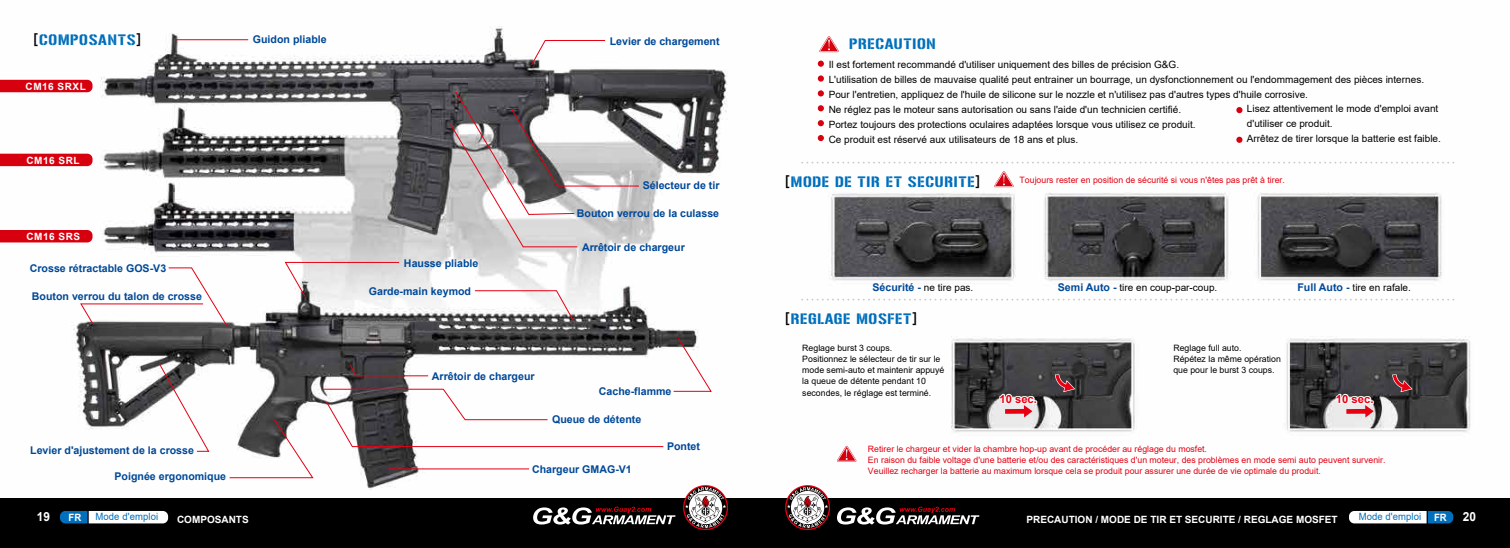
<style>
.page{position:relative;width:1510px;height:548px;background:#fff}
.page>*{position:absolute;margin:0;border:0;box-sizing:border-box;transform-origin:0 0}
.t1{font:15px "Gunplay";letter-spacing:.05em;color:#006fbc}
.t2{font:700 12.5px "Arial";color:#fff;scale:.95 1}
.t3{font:700 11.25px "Arial";color:#e60012}
.t4{font:700 10.62px "Arial";color:#004898}
.t5{font:700 10.12px "Arial";color:#fff;scale:.95 1}
.t6{font:10px/15px "Arial";color:#000}
.t7{font:700 10px "Arial";color:#fff}
.t8{font:10px "Arial";letter-spacing:.01em;color:#006fbc;scale:.95 1}
.t9{font:700 10px "Arial";letter-spacing:.05em;color:#fff}
.t10{font:8.75px/11.2px "Arial";color:#e60012}
.t11{font:8.75px/11.2px "Arial";color:#000}
.s1{font-family:"DIN Pro";font-weight:500;color:#000}
.s2{font-weight:700;font-size:10.62px;color:#004898}
</style>
<div class="page">
<img style="left:0;top:26px;width:1471px;height:464px">
<div style="left:0;top:498px;width:1509px;height:49px;background:#000"></div>
<svg style="left:60px;top:511px;width:108px;height:12px"></svg>
<svg style="left:1349px;top:511px;width:104px;height:12px"></svg>
<svg style="left:683px;top:485px;width:45px;height:45px"></svg>
<svg style="left:785px;top:485px;width:45px;height:45px"></svg>
<svg style="left:837px;top:506px;width:142px;height:18px"></svg>
<svg style="left:533px;top:506px;width:142px;height:18px"></svg>
<hr style="left:388px;top:468px;width:141px;height:1px;background:#e60012">
<hr style="left:175px;top:39px;width:73px;height:1px;background:#e60012">
<svg style="left:322px;top:388px;width:342px;height:59px"></svg>
<svg style="left:349px;top:363px;width:80px;height:13px"></svg>
<svg style="left:672px;top:337px;width:40px;height:55px"></svg>
<svg style="left:158px;top:361px;width:52px;height:91px"></svg>
<svg style="left:229px;top:418px;width:85px;height:60px"></svg>
<svg style="left:449px;top:91px;width:191px;height:156px"></svg>
<svg style="left:284px;top:261px;width:116px;height:36px"></svg>
<svg style="left:474px;top:290px;width:101px;height:32px"></svg>
<svg style="left:530px;top:40px;width:76px;height:26px"></svg>
<svg style="left:79px;top:267px;width:150px;height:61px"></svg>
<svg style="left:0;top:230px;width:92px;height:12px"></svg>
<svg style="left:0;top:154px;width:92px;height:12px"></svg>
<svg style="left:0;top:80px;width:92px;height:12px"></svg>
<div style="left:817px;top:61px;width:7px;height:6px;background:#d7000f;border-radius:50%"></div>
<svg style="left:817px;top:75px;width:7px;height:7px"></svg>
<div style="left:817px;top:90px;width:7px;height:6px;background:#d7000f;border-radius:50%"></div>
<div style="left:817px;top:105px;width:7px;height:6px;background:#d7000f;border-radius:50%"></div>
<div style="left:817px;top:120px;width:7px;height:6px;background:#d7000f;border-radius:50%"></div>
<div style="left:817px;top:135px;width:7px;height:6px;background:#d7000f;border-radius:50%"></div>
<svg style="left:1236px;top:107px;width:6px;height:6px"></svg>
<svg style="left:1236px;top:137px;width:6px;height:6px"></svg>
<svg style="left:802px;top:162px;width:654px;height:1px"></svg>
<svg style="left:802px;top:298px;width:654px;height:2px"></svg>
<svg style="left:994px;top:171px;width:19px;height:16px"></svg>
<svg style="left:819px;top:36px;width:19px;height:16px"></svg>
<svg style="left:837px;top:445px;width:19px;height:16px"></svg>
<svg style="left:998px;top:392px;width:39px;height:25px"></svg>
<svg style="left:1334px;top:392px;width:39px;height:25px"></svg>
<svg style="left:1054px;top:373px;width:22px;height:20px"></svg>
<svg style="left:1391px;top:373px;width:22px;height:20px"></svg>
<h1 class="t1" style="left:33px;top:29px;width:110px"><span class="s1">[</span>COMPOSANTS<span class="s1">]</span></h1>
<p class="t9" style="left:26px;top:79px;width:62px">CM16 SRXL</p>
<p class="t7" style="left:27px;top:153px;width:54px">CM16 SRL</p>
<p class="t7" style="left:27px;top:229px;width:55px">CM16 SRS</p>
<p class="t4" style="left:30px;top:261px;width:138px">Crosse rétractable GOS-V3</p>
<p class="t4" style="left:32px;top:289px;width:172px">Bouton verrou du talon de crosse</p>
<p class="t4" style="left:253px;top:32px;width:75px">Guidon pliable</p>
<p class="t4" style="left:610px;top:34px;width:111px">Levier de chargement</p>
<p class="t4" style="left:404px;top:255px;width:76px">Hausse pliable</p>
<p class="t4" style="left:369px;top:283px;width:104px">Garde-main keymod</p>
<p class="t4" style="left:642px;top:178px;width:78px">Sélecteur de tir</p>
<p class="t4" style="left:577px;top:206px;width:144px">Bouton verrou de la culasse</p>
<p class="t4" style="left:582px;top:240px;width:104px">Arrêtoir de chargeur</p>
<p class="t4" style="left:432px;top:369px;width:104px">Arrêtoir de chargeur</p>
<p class="t4" style="left:599px;top:383px;width:74px">Cache-flamme</p>
<p class="t4" style="left:552px;top:411px;width:91px">Queue de détente</p>
<p class="t4" style="left:30px;top:442px;width:165px">Levier d'ajustement de la crosse</p>
<p class="t4" style="left:667px;top:439px;width:35px">Pontet</p>
<p class="t4" style="left:114px;top:469px;width:113px">Poignée ergonomique</p>
<p class="t4" style="left:532px;top:461px;width:101px">Chargeur GMAG-V1</p>
<h1 class="t1" style="left:849px;top:33px;width:88px">PRECAUTION</h1>
<p class="t6" style="left:828px;top:57px;width:597px">Il est fortement recommandé d'utiliser uniquement des billes de précision G&amp;G.<br>L'utilisation de billes de mauvaise qualité peut entrainer un bourrage, un dysfonctionnement ou l'endommagement des pièces internes.<br>Pour l'entretien, appliquez de l'huile de silicone sur le nozzle et n'utilisez pas d'autres types d'huile corrosive.<br>Ne réglez pas le moteur sans autorisation ou sans l'aide d'un technicien certifié.<br>Portez toujours des protections oculaires adaptées lorsque vous utilisez ce produit.<br>Ce produit est réservé aux utilisateurs de 18 ans et plus.</p>
<p class="t6" style="left:1246px;top:101px;width:195px">Lisez attentivement le mode d'emploi avant d'utiliser ce produit.<br>Arrêtez de tirer lorsque la batterie est faible.</p>
<h1 class="t1" style="left:785px;top:171px;width:197px"><span class="s1">[</span>MODE DE TIR ET SECURITE<span class="s1">]</span></h1>
<p class="t10" style="left:1019px;top:174px;width:267px">Toujours rester en position de sécurité si vous n'êtes pas prêt à tirer.</p>
<p class="t6" style="left:872px;top:279px;width:102px"><span class="s2">Sécurité -</span> ne tire pas.</p>
<p class="t6" style="left:1058px;top:279px;width:161px"><span class="s2">Semi Auto -</span> tire en coup-par-coup.</p>
<p class="t6" style="left:1297px;top:279px;width:115px"><span class="s2">Full Auto -</span> tire en rafale.</p>
<h1 class="t1" style="left:785px;top:308px;width:134px"><span class="s1">[</span>REGLAGE MOSFET<span class="s1">]</span></h1>
<p class="t11" style="left:802px;top:341px;width:144px">Reglage burst 3 coups.<br>Positionnez le sélecteur de tir sur le mode semi-auto et maintenir appuyé la queue de détente pendant 10 secondes, le réglage est terminé.</p>
<p class="t11" style="left:1173px;top:341px;width:109px">Reglage full auto.<br>Répétez la même opération que pour le burst 3 coups.</p>
<p class="t3" style="left:999px;top:391px;width:39px">10 sec.</p>
<p class="t3" style="left:1336px;top:391px;width:39px">10 sec.</p>
<p class="t10" style="left:868px;top:442px;width:519px">Retirer le chargeur et vider la chambre hop-up avant de procéder au réglage du mosfet.<br>En raison du faible voltage d'une batterie et/ou des caractéristiques d'un moteur, des problèmes en mode semi auto peuvent survenir.<br>Veuillez recharger la batterie au maximum lorsque cela se produit pour assurer une durée de vie optimale du produit.</p>
<p class="t2" style="left:37px;top:507px;width:16px">19</p>
<p class="t5" style="left:69px;top:509px;width:15px">FR</p>
<p class="t8" style="left:96px;top:509px;width:67px">Mode d'emploi</p>
<p class="t7" style="left:177px;top:512px;width:73px">COMPOSANTS</p>
<p class="t7" style="left:1026px;top:512px;width:313px">PRECAUTION / MODE DE TIR ET SECURITE / REGLAGE MOSFET</p>
<p class="t8" style="left:1358px;top:509px;width:67px">Mode d'emploi</p>
<p class="t5" style="left:1434px;top:509px;width:15px">FR</p>
<p class="t2" style="left:1462px;top:507px;width:16px">20</p>
</div>
